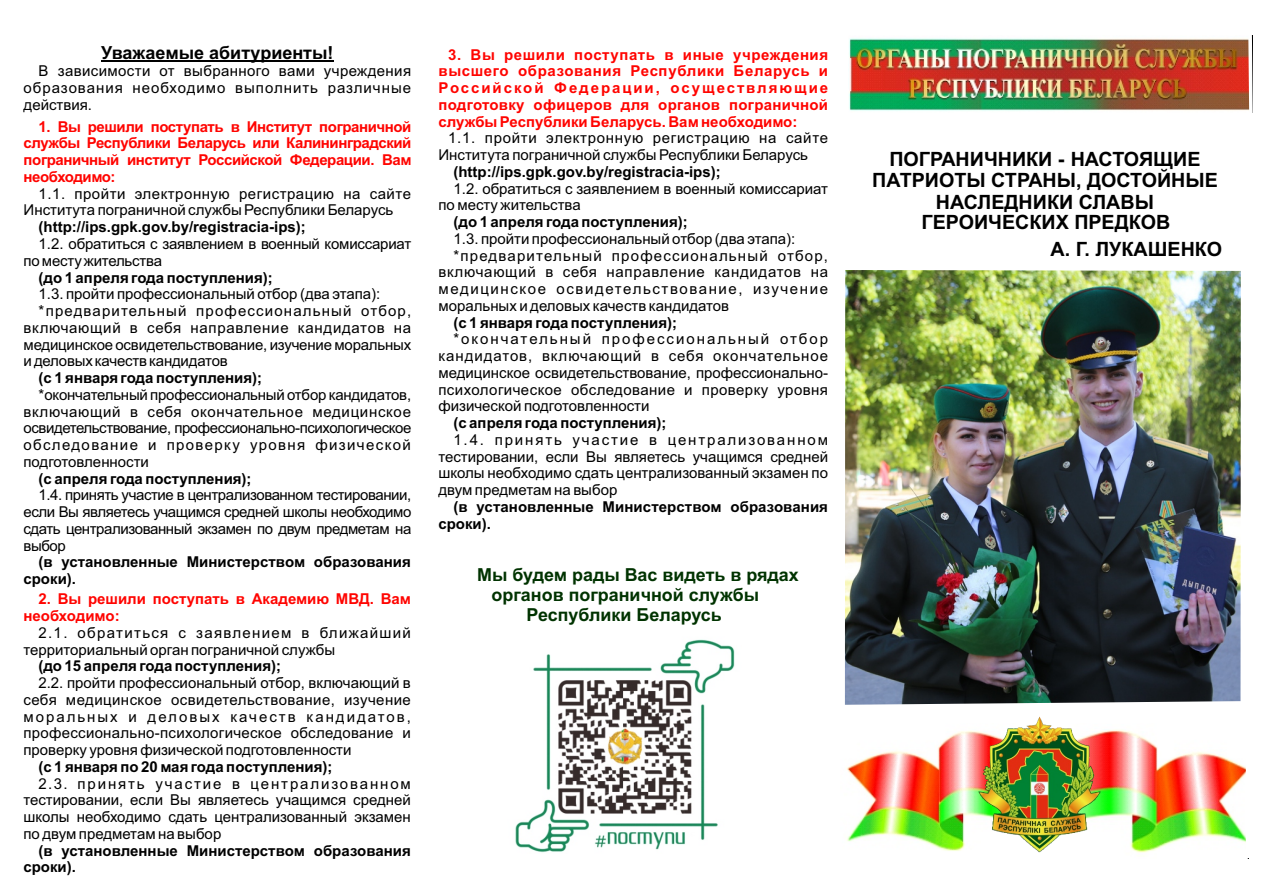
<style>
.page{position:relative;width:1263px;height:893px;background:#fff}
.page>*{position:absolute;margin:0;border:0;box-sizing:border-box;transform-origin:0 0}
.t1{font:700 19.65px/21.1px "Arial";color:#000;text-align:center}
.t2{font:700 18px "Arial";color:#000}
.t3{font:700 17.85px "Arial";color:#030}
.t4{font:15px/16.8px "Arial";color:#000;text-align:justify}
.t5{font:700 15px/16.8px "Arial";color:#000}
.t6{font:700 15px/16.8px "Arial";color:#ff0400;text-align:justify}
.t7{font:15px "Arial";letter-spacing:.105em;color:#000}
.t8{font:15px "Arial";letter-spacing:.075em;color:#000}
.t9{font:15px "Arial";letter-spacing:.045em;color:#000}
.t10{font:15px "Arial";letter-spacing:.08em;color:#000}
.t11{font:15px "Arial";letter-spacing:.05em;color:#000}
</style>
<div class="page">
<img style="left:849px;top:38px;width:397px;height:73px">
<svg style="left:1246px;top:35px;width:7px;height:78px"></svg>
<img style="left:846px;top:730px;width:400px;height:123px">
<img style="left:515px;top:639px;width:220px;height:214px">
<img style="left:959px;top:716px;width:159px;height:137px">
<hr style="left:101px;top:61px;width:232px;height:1px;background:#000">
<img style="left:845px;top:270px;width:396px;height:435px">
<p class="t2" style="left:101px;top:46px;width:234px">Уважаемые абитуриенты!</p>
<p class="t4" style="left:24px;top:64px;width:389px;text-indent:15px">В зависимости от выбранного вами учреждения образования необходимо выполнить различные действия.</p>
<p class="t6" style="left:24px;top:119px;width:389px;text-indent:15px">1. Вы решили поступать в Институт пограничной службы Республики Беларусь или Калининградский пограничный институт Российской Федерации. Вам необходимо:</p>
<p class="t4" style="left:24px;top:186px;width:389px;text-indent:15px">1.1. пройти электронную регистрацию на сайте<br>Института пограничной службы Республики Беларусь</p>
<p class="t5" style="left:39px;top:220px;width:269px">(http://ips.gpk.gov.by/registracia-ips);</p>
<p class="t4" style="left:24px;top:237px;width:389px;text-indent:15px">1.2. обратиться с заявлением в военный комиссариат поместужительства</p>
<p class="t5" style="left:39px;top:270px;width:236px">(до 1 апреля года поступления);</p>
<p class="t4" style="left:39px;top:287px;width:343px">1.3. пройти профессиональный отбор (два этапа):</p>
<p class="t8" style="left:39px;top:305px;width:374px">*предварительный профессиональный отбор,</p>
<p class="t9" style="left:24px;top:322px;width:389px">включающий в себя направление кандидатов на</p>
<p class="t4" style="left:24px;top:337px;width:389px">медицинское освидетельствование, изучение моральных</p>
<p class="t4" style="left:24px;top:354px;width:206px">иделовых качеств кандидатов</p>
<p class="t5" style="left:39px;top:371px;width:225px">(с 1 января года поступления);</p>
<p class="t4" style="left:24px;top:387px;width:389px;text-indent:15px">*окончательный профессиональный отбор кандидатов, включающий в себя окончательное медицинское освидетельствование, профессионально-психологическое обследование и проверку уровня физической подготовленности</p>
<p class="t5" style="left:39px;top:471px;width:215px">(с апреля года поступления);</p>
<p class="t4" style="left:23px;top:488px;width:389px;text-indent:15px">1.4. принять участие в централизованном тестировании, если Вы являетесь учащимся средней школы необходимо сдать централизованный экзамен по двум предметам на выбор</p>
<p class="t5" style="left:23px;top:555px;width:389px;text-indent:15px">(в установленные Министерством образования сроки).</p>
<p class="t6" style="left:23px;top:592px;width:389px;text-indent:15px">2. Вы решили поступать в Академию МВД. Вам необходимо:</p>
<p class="t4" style="left:23px;top:625px;width:389px;text-indent:15px">2.1. обратиться с заявлением в ближайший территориальный орган пограничной службы</p>
<p class="t5" style="left:38px;top:659px;width:244px">(до 15 апреля года поступления);</p>
<p class="t4" style="left:23px;top:676px;width:389px;text-indent:15px">2.2. пройти профессиональный отбор, включающий в себя медицинское освидетельствование, изучение моральных и деловых качеств кандидатов, профессионально-психологическое обследование и проверку уровня физической подготовленности</p>
<p class="t5" style="left:38px;top:759px;width:296px">(с 1 января по 20 мая года поступления);</p>
<p class="t4" style="left:23px;top:776px;width:389px;text-indent:15px">2.3. принять участие в централизованном тестировании, если Вы являетесь учащимся средней школы необходимо сдать централизованный экзамен по двум предметам на выбор</p>
<p class="t5" style="left:23px;top:843px;width:389px;text-indent:15px">(в установленные Министерством образования сроки).</p>
<p class="t6" style="left:438px;top:47px;width:391px;text-indent:10px">3. Вы решили поступать в иные учреждения высшего образования Республики Беларусь и Российской Федерации, осуществляющие подготовку офицеров для органов пограничной службы Республики Беларусь. Вам необходимо:</p>
<p class="t4" style="left:438px;top:131px;width:391px;text-indent:10px">1.1. пройти электронную регистрацию на сайте<br>Института пограничной службы Республики Беларусь</p>
<p class="t5" style="left:453px;top:165px;width:269px">(http://ips.gpk.gov.by/registracia-ips);</p>
<p class="t4" style="left:438px;top:181px;width:391px;text-indent:15px">1.2. обратиться с заявлением в военный комиссариат по месту жительства</p>
<p class="t5" style="left:453px;top:215px;width:236px">(до 1 апреля года поступления);</p>
<p class="t4" style="left:453px;top:232px;width:343px">1.3. пройти профессиональный отбор (два этапа):</p>
<p class="t10" style="left:453px;top:250px;width:376px">*предварительный профессиональный отбор,</p>
<p class="t11" style="left:438px;top:266px;width:391px">включающий в себя направление кандидатов на</p>
<p class="t7" style="left:438px;top:283px;width:391px">медицинское освидетельствование, изучение</p>
<p class="t4" style="left:438px;top:299px;width:292px">моральных и деловых качеств кандидатов</p>
<p class="t5" style="left:453px;top:315px;width:225px">(с 1 января года поступления);</p>
<p class="t4" style="left:438px;top:332px;width:391px;text-indent:15px">*окончательный профессиональный отбор кандидатов, включающий в себя окончательное медицинское освидетельствование, профессионально&shy;психологическое обследование и проверку уровня физической подготовленности</p>
<p class="t5" style="left:453px;top:416px;width:215px">(с апреля года поступления);</p>
<p class="t4" style="left:438px;top:433px;width:391px;text-indent:15px">1.4. принять участие в централизованном тестировании, если Вы являетесь учащимся средней школы необходимо сдать централизованный экзамен по двум предметам на выбор</p>
<p class="t5" style="left:438px;top:500px;width:391px;text-indent:15px">(в установленные Министерством образования сроки).</p>
<p class="t3" style="left:477px;top:568px;width:323px">Мы будем рады Вас видеть в рядах</p>
<p class="t3" style="left:492px;top:588px;width:269px">органов пограничной службы</p>
<p class="t3" style="left:526px;top:608px;width:197px">Республики Беларусь</p>
<h1 class="t1" style="left:872px;top:150px;width:347px">ПОГРАНИЧНИКИ - НАСТОЯЩИЕ<br>ПАТРИОТЫ СТРАНЫ, ДОСТОЙНЫЕ<br>НАСЛЕДНИКИ СЛАВЫ<br>ГЕРОИЧЕСКИХ ПРЕДКОВ</h1>
<h1 class="t1" style="left:1050px;top:240px;width:173px">А. Г. ЛУКАШЕНКО</h1>
</div>
